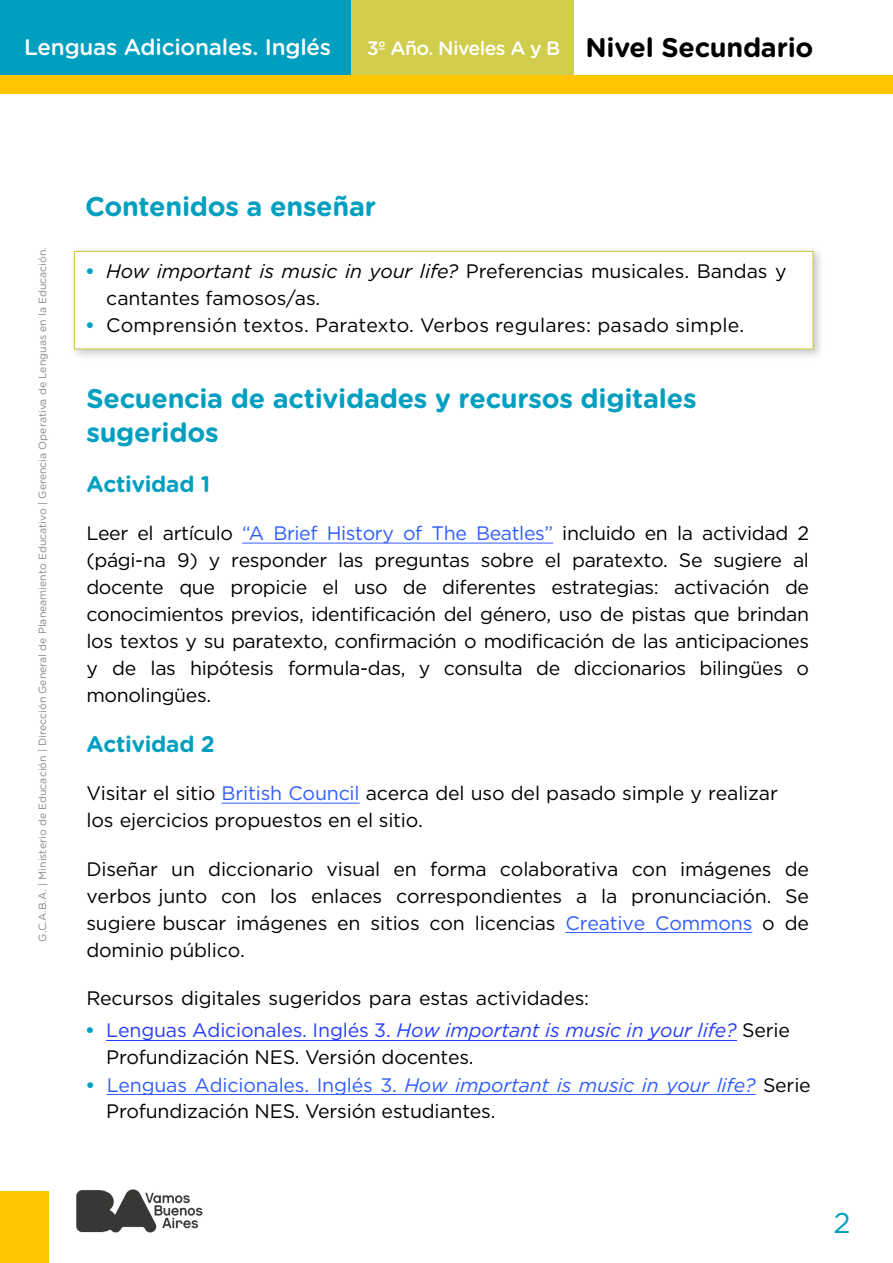
<style>
.page{position:relative;width:893px;height:1263px;background:#fff}
.page>*{position:absolute;margin:0;border:0;box-sizing:border-box;transform-origin:0 0}
.t1{font:28.5px "Gotham";color:#009fc0}
.t2{font:700 27px/34.5px "Gotham Rounded";letter-spacing:-.01em;color:#009fc0}
.t3{font:500 22.5px "Gotham Rounded";letter-spacing:-.01em;color:#fff}
.t4{font:700 22.5px "Gotham Rounded";letter-spacing:-.01em;color:#009fc0}
.t5{font:19.5px/27px "Gotham";letter-spacing:-.01em;color:#000}
.t6{font:19.5px "Gotham";letter-spacing:.01em;color:#000}
.t7{font:500 19.5px "Gotham Rounded";letter-spacing:-.03em;color:#fff}
.t8{font:10.5px "Gotham Rounded";color:#878787}
.s1{font-weight:700;font-size:27px;color:#000}
.s2{font-weight:700;color:#009fc0}
.s3{font-style:italic}
.s4{color:#305cff}
.s5{color:#243dfe}
.s6{font-style:italic;color:#243dfe}
.s7{font-style:italic;color:#305cff}
</style>
<div class="page">
<div style="left:0;top:1191px;width:48px;height:72px;background:#fdc500"></div>
<div style="left:0;top:0;width:351px;height:78px;background:#009fc0"></div>
<div style="left:351px;top:0;width:223px;height:78px;background:#d0cd4c"></div>
<div style="left:0;top:75px;width:893px;height:19px;background:#fdc500"></div>
<div style="left:68px;top:245px;width:757px;height:116px;background:#000;opacity:.22"></div>
<div style="left:74px;top:251px;width:740px;height:99px;background:#fff;border:1px solid #d0cd4c"></div>
<hr style="left:565px;top:932px;width:187px;height:1px;background:#305cff">
<hr style="left:222px;top:803px;width:138px;height:1px;background:#305cff">
<hr style="left:242px;top:543px;width:311px;height:1px;background:#305cff">
<img style="left:76px;top:1189px;width:127px;height:44px">
<hr style="left:106px;top:1040px;width:631px;height:1px;background:#243dfe">
<hr style="left:107px;top:1094px;width:648px;height:1px;background:#305cff">
<p class="t3" style="left:24px;top:31px;width:309px">Lenguas Adicionales. Inglés</p>
<p class="t7" style="left:367px;top:34px;width:448px">3º Año. Niveles A y B <span class="s1">Nivel Secundario</span></p>
<p class="t8" style="left:35px;top:942px;width:696px;rotate:-90deg">G.C.A.B.A. | Ministerio de Educación | Dirección General de Planeamiento Educativo | Gerencia Operativa de Lenguas en la Educación.</p>
<h2 class="t2" style="left:85px;top:188px;width:293px">Contenidos a enseñar</h2>
<p class="t5" style="left:106px;top:257px;width:682px;text-indent:-21px"><span class="s2">•</span> <span class="s3">How important is music in your life?</span> Preferencias musicales. Bandas y cantantes famosos/as.</p>
<p class="t6" style="left:85px;top:312px;width:661px"><span class="s2">•</span> Comprensión textos. Paratexto. Verbos regulares: pasado simple.</p>
<h2 class="t2" style="left:86px;top:380px;width:612px">Secuencia de actividades y recursos digitales sugeridos</h2>
<p class="t4" style="left:86px;top:467px;width:125px">Actividad 1</p>
<p class="t5" style="left:86px;top:519px;width:724px;text-align:justify">Leer el artículo <span class="s4">“A Brief History of The Beatles”</span> incluido en la actividad 2 (pági-na 9) y responder las preguntas sobre el paratexto. Se sugiere al docente que propicie el uso de diferentes estrategias: activación de conocimientos previos, identificación del género, uso de pistas que brindan los textos y su paratexto, confirmación o modificación de las anticipaciones y de las hipótesis formula-das, y consulta de diccionarios bilingües o monolingües.</p>
<p class="t4" style="left:86px;top:728px;width:130px">Actividad 2</p>
<p class="t5" style="left:86px;top:779px;width:693px">Visitar el sitio <span class="s4">British Council</span> acerca del uso del pasado simple y realizar los ejercicios propuestos en el sitio.</p>
<p class="t5" style="left:86px;top:855px;width:724px;text-align:justify">Diseñar un diccionario visual en forma colaborativa con imágenes de verbos junto con los enlaces correspondientes a la pronunciación. Se sugiere buscar imágenes en sitios con licencias <span class="s4">Creative Commons</span> o de dominio público.</p>
<p class="t5" style="left:86px;top:984px;width:504px">Recursos digitales sugeridos para estas actividades:</p>
<p class="t5" style="left:106px;top:1016px;width:685px;text-indent:-21px"><span class="s2">•</span> <span class="s5">Lenguas Adicionales. Inglés 3.</span> <span class="s6">How important is music in your life?</span> Serie<br>Profundización NES. Versión docentes.</p>
<p class="t5" style="left:106px;top:1071px;width:706px;line-height:26.4px;text-indent:-21px"><span class="s2">•</span> <span class="s4">Lenguas Adicionales. Inglés 3.</span> <span class="s7">How important is music in your life?</span> Serie<br>Profundización NES. Versión estudiantes.</p>
<h1 class="t1" style="left:833px;top:1204px;width:19px">2</h1>
</div>
